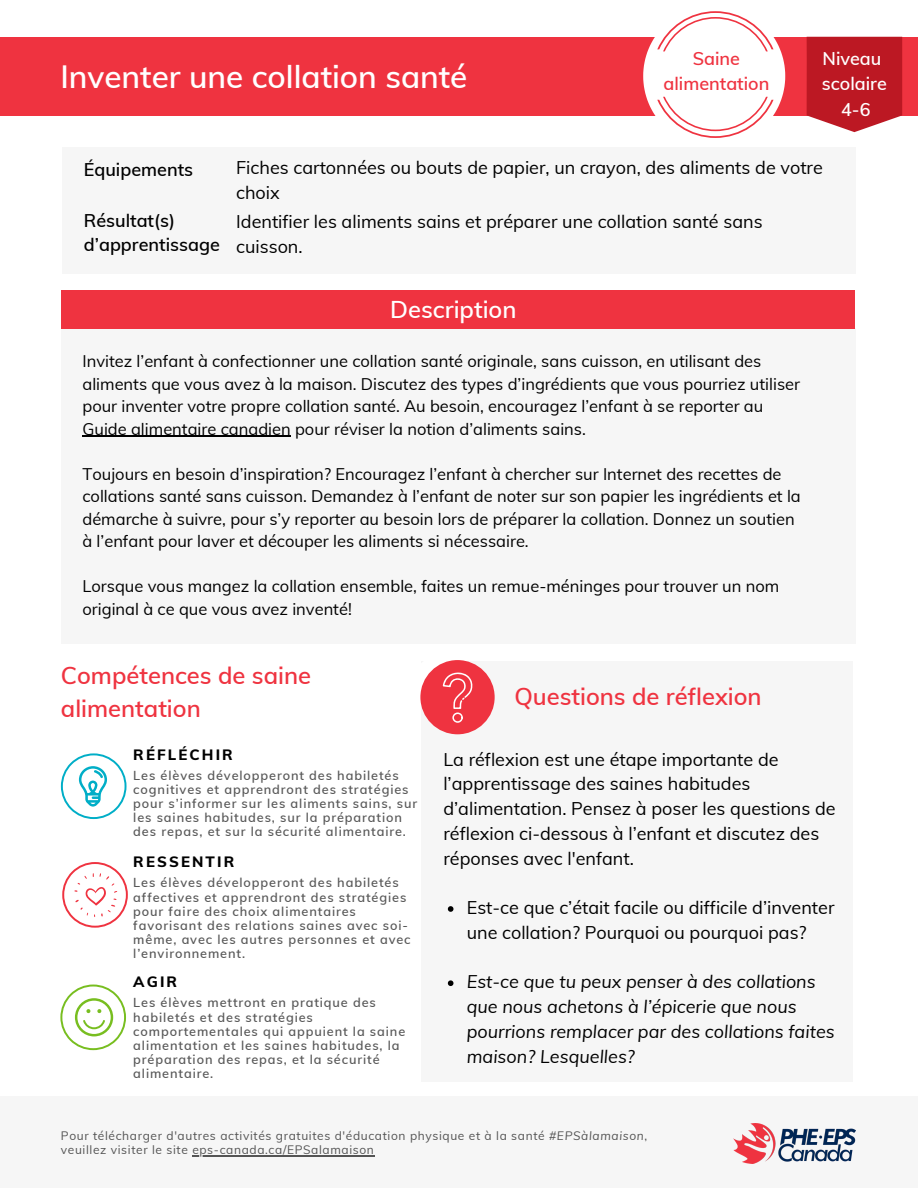
<style>
.page{position:relative;width:918px;height:1188px;background:#fff}
.page>*{position:absolute;margin:0;border:0;box-sizing:border-box;transform-origin:0 0}
.t1{font:600 31.5px "Muli";color:#fff}
.t2{font:600 23.7px/32.7px "Muli";color:#ef3340}
.t3{font:600 23.7px "Muli";color:#fff}
.t4{font:18px/24.8px "Muli";color:#000}
.t5{font:italic 18px/24.8px "Muli";color:#000}
.t6{font:600 18px/24.8px "Muli";color:#000}
.t7{font:600 18px/25px "Muli";color:#ef3340;text-align:center}
.t8{font:600 18px/24.8px "Muli";color:#fff}
.t9{font:16.5px/22.5px "Muli";color:#000}
.t10{font:800 15px "Muli";letter-spacing:.14em;color:#000}
.t11{font:600 12.75px/14.1px "Muli";letter-spacing:.07em;color:#545454}
.t12{font:12px/14.1px "Muli";letter-spacing:.055em;color:#545454}
.s1{font-style:italic}
</style>
<div class="page">
<div style="left:61px;top:328px;width:794px;height:316px;background:#f6f6f6"></div>
<div style="left:61px;top:290px;width:793px;height:38px;background:#ef3340"></div>
<div style="left:0;top:1096px;width:918px;height:92px;background:#f6f6f6"></div>
<img style="left:734px;top:1123px;width:121px;height:41px">
<div style="left:0;top:37px;width:918px;height:79px;background:#ef3340"></div>
<svg style="left:643px;top:11px;width:142px;height:127px"></svg>
<div style="left:62px;top:147px;width:794px;height:127px;background:#f6f6f6"></div>
<div style="left:422px;top:661px;width:431px;height:421px;background:#f6f6f6"></div>
<div style="left:420px;top:660px;width:75px;height:74px;background:#ef3340;border-radius:50%"></div>
<svg style="left:420px;top:660px;width:53px;height:63px"></svg>
<hr style="left:82px;top:436px;width:209px;height:1px;background:#000">
<svg style="left:448px;top:906px;width:5px;height:6px"></svg>
<svg style="left:448px;top:980px;width:5px;height:6px"></svg>
<svg style="left:807px;top:37px;width:95px;height:95px;background:#c12b35"></svg>
<svg style="left:62px;top:862px;width:66px;height:66px"></svg>
<svg style="left:60px;top:985px;width:66px;height:65px"></svg>
<svg style="left:61px;top:753px;width:66px;height:66px"></svg>
<hr style="left:192px;top:1155px;width:183px;height:1px;background:#545454">
<h1 class="t1" style="left:60px;top:56px;width:409px">Inventer une collation santé</h1>
<p class="t7" style="left:663px;top:45px;width:107px">Saine alimentation</p>
<p class="t8" style="left:822px;top:46px;width:66px">Niveau scolaire</p>
<p class="t6" style="left:84px;top:157px;width:111px">Équipements</p>
<p class="t6" style="left:84px;top:207px;width:138px">Résultat(s) d’apprentissage</p>
<p class="t4" style="left:236px;top:155px;width:588px">Fiches cartonnées ou bouts de papier, un crayon, des aliments de votre choix</p>
<p class="t4" style="left:236px;top:209px;width:528px">Identifier les aliments sains et préparer une collation santé sans cuisson.</p>
<h2 class="t3" style="left:390px;top:294px;width:128px">Description</h2>
<p class="t9" style="left:82px;top:350px;width:719px">Invitez l’enfant à confectionner une collation santé originale, sans cuisson, en utilisant des aliments que vous avez à la maison. Discutez des types d’ingrédients que vous pourriez utiliser pour inventer votre propre collation santé. Au besoin, encouragez l’enfant à se reporter au Guide alimentaire canadien pour réviser la notion d’aliments sains.</p>
<p class="t9" style="left:82px;top:462px;width:720px">Toujours en besoin d’inspiration? Encouragez l’enfant à chercher sur Internet des recettes de collations santé sans cuisson. Demandez à l’enfant de noter sur son papier les ingrédients et la démarche à suivre, pour s’y reporter au besoin lors de préparer la collation. Donnez un soutien à l’enfant pour laver et découper les aliments si nécessaire.</p>
<p class="t9" style="left:82px;top:575px;width:698px">Lorsque vous mangez la collation ensemble, faites un remue-méninges pour trouver un nom original à ce que vous avez inventé!</p>
<h2 class="t2" style="left:61px;top:659px;width:252px">Compétences de saine alimentation</h2>
<h2 class="t2" style="left:514px;top:680px;width:249px">Questions de réflexion</h2>
<p class="t8" style="left:841px;top:97px;width:31px">4-6</p>
<p class="t10" style="left:133px;top:745px;width:101px">RÉFLÉCHIR</p>
<p class="t11" style="left:133px;top:768px;width:285px">Les élèves développeront des habiletés cognitives et apprendront des stratégies pour s’informer sur les aliments sains, sur les saines habitudes, sur la préparation des repas, et sur la sécurité alimentaire.</p>
<p class="t10" style="left:133px;top:852px;width:102px">RESSENTIR</p>
<p class="t11" style="left:133px;top:876px;width:279px">Les élèves développeront des habiletés affectives et apprendront des stratégies pour faire des choix alimentaires favorisant des relations saines avec soi&shy;même, avec les autres personnes et avec l’environnement.</p>
<p class="t10" style="left:133px;top:972px;width:45px">AGIR</p>
<p class="t11" style="left:133px;top:996px;width:273px">Les élèves mettront en pratique des habiletés et des stratégies comportementales qui appuient la saine alimentation et les saines habitudes, la préparation des repas, et la sécurité alimentaire.</p>
<p class="t4" style="left:443px;top:746px;width:394px">La réflexion est une étape importante de l’apprentissage des saines habitudes d’alimentation. Pensez à poser les questions de réflexion ci-dessous à l’enfant et discutez des réponses avec l'enfant.</p>
<p class="t4" style="left:467px;top:895px;width:369px">Est-ce que c’était facile ou difficile d’inventer une collation? Pourquoi ou pourquoi pas?</p>
<p class="t5" style="left:467px;top:969px;width:369px">Est-ce que tu peux penser à des collations que nous achetons à l’épicerie que nous pourrions remplacer par des collations faites maison? Lesquelles?</p>
<p class="t12" style="left:61px;top:1129px;width:588px">Pour télécharger d'autres activités gratuites d'éducation physique et à la santé <span class="s1">#EPSàlamaison</span>, veuillez visiter le site eps-canada.ca/EPSalamaison</p>
</div>
